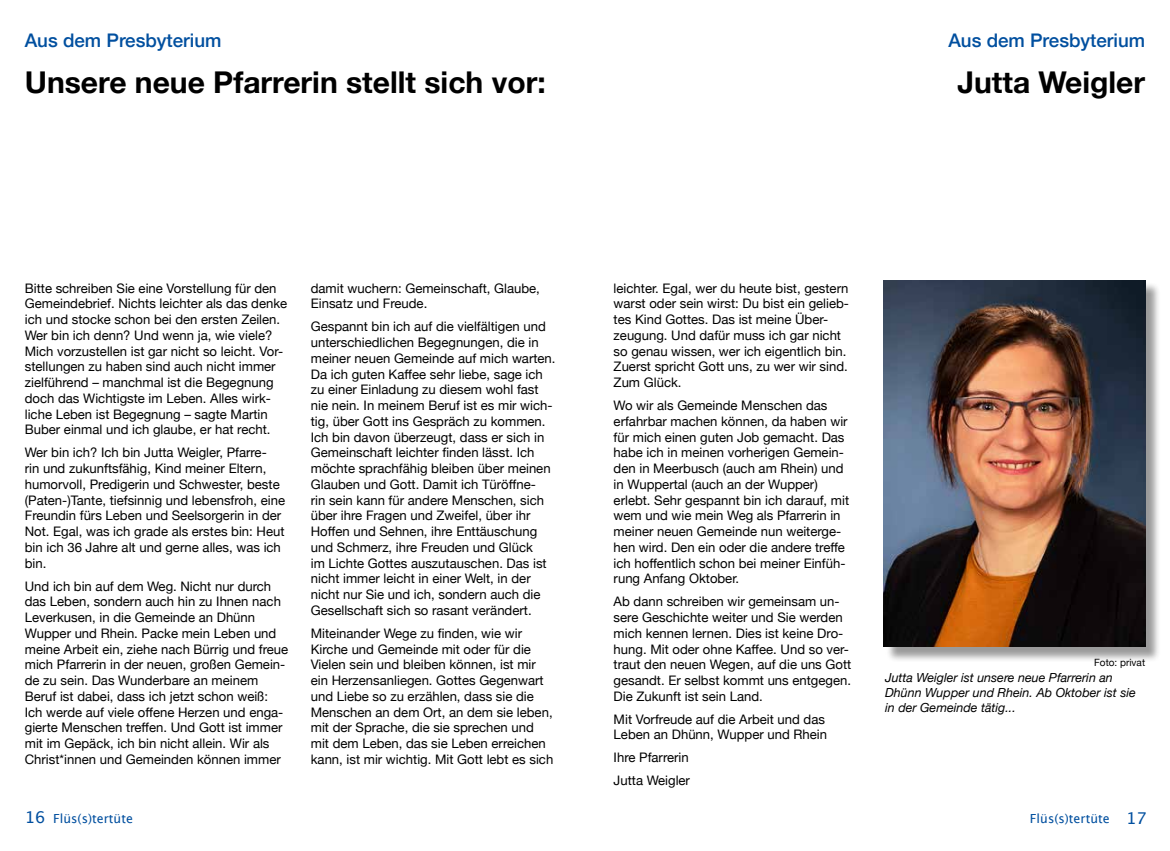
<style>
.page{position:relative;width:1170px;height:851px;background:#fff}
.page>*{position:absolute;margin:0;border:0;box-sizing:border-box;transform-origin:0 0}
.t1{font:700 30px "Helvetica Neue";color:#000}
.t2{font:500 18.75px "Helvetica Neue";color:#004f9f}
.t3{font:13.12px/15.8px "Helvetica Neue";color:#000}
.t4{font:italic 12.5px/15px "Helvetica Neue";color:#000}
.t5{font:12.5px "Lucida Grande";color:#004f9f}
.t6{font:10px "Helvetica Neue";color:#000}
.s1{font-size:16.25px}
</style>
<div class="page">
<div style="left:885px;top:282px;width:275px;height:380px;background:#000;opacity:.4"></div>
<img style="left:883px;top:280px;width:261px;height:366px">
<h2 class="t2" style="left:25px;top:25px;width:198px">Aus dem Presbyterium</h2>
<h2 class="t2" style="left:948px;top:25px;width:198px">Aus dem Presbyterium</h2>
<h1 class="t1" style="left:25px;top:59px;width:522px">Unsere neue Pfarrerin stellt sich vor:</h1>
<h1 class="t1" style="left:957px;top:59px;width:189px">Jutta Weigler</h1>
<p class="t3" style="left:25px;top:281px;width:264px">Bitte schreiben Sie eine Vorstellung für den Gemeindebrief. Nichts leichter als das denke ich und stocke schon bei den ersten Zeilen.<br>Wer bin ich denn? Und wenn ja, wie viele?<br>Mich vorzustellen ist gar nicht so leicht. Vor&shy;stellungen zu haben sind auch nicht immer zielführend – manchmal ist die Begegnung doch das Wichtigste im Leben. Alles wirk&shy;liche Leben ist Begegnung – sagte Martin Buber einmal und ich glaube, er hat recht.</p>
<p class="t3" style="left:25px;top:445px;width:262px">Wer bin ich? Ich bin Jutta Weigler, Pfarre-<br>rin und zukunftsfähig, Kind meiner Eltern, humorvoll, Predigerin und Schwester, beste (Paten-)Tante, tiefsinnig und lebensfroh, eine Freundin fürs Leben und Seelsorgerin in der Not. Egal, was ich grade als erstes bin: Heut bin ich 36 Jahre alt und gerne alles, was ich bin.</p>
<p class="t3" style="left:25px;top:578px;width:265px">Und ich bin auf dem Weg. Nicht nur durch das Leben, sondern auch hin zu Ihnen nach Leverkusen, in die Gemeinde an Dhünn Wupper und Rhein. Packe mein Leben und meine Arbeit ein, ziehe nach Bürrig und freue mich Pfarrerin in der neuen, großen Gemein&shy;de zu sein. Das Wunderbare an meinem Beruf ist dabei, dass ich jetzt schon weiß:<br>Ich werde auf viele offene Herzen und enga&shy;gierte Menschen treffen. Und Gott ist immer mit im Gepäck, ich bin nicht allein. Wir als Christ*innen und Gemeinden können immer</p>
<p class="t3" style="left:311px;top:281px;width:231px">damit wuchern: Gemeinschaft, Glaube,<br>Einsatz und Freude.</p>
<p class="t3" style="left:311px;top:319px;width:246px">Gespannt bin ich auf die vielfältigen und unterschiedlichen Begegnungen, die in meiner neuen Gemeinde auf mich warten.<br>Da ich guten Kaffee sehr liebe, sage ich zu einer Einladung zu diesem wohl fast nie nein. In meinem Beruf ist es mir wich&shy;tig, über Gott ins Gespräch zu kommen.<br>Ich bin davon überzeugt, dass er sich in Gemeinschaft leichter finden lässt. Ich möchte sprachfähig bleiben über meinen Glauben und Gott. Damit ich Türöffne-<br>rin sein kann für andere Menschen, sich über ihre Fragen und Zweifel, über ihr Hoffen und Sehnen, ihre Enttäuschung und Schmerz, ihre Freuden und Glück<br>im Lichte Gottes auszutauschen. Das ist nicht immer leicht in einer Welt, in der nicht nur Sie und ich, sondern auch die Gesellschaft sich so rasant verändert.</p>
<p class="t3" style="left:311px;top:626px;width:244px">Miteinander Wege zu finden, wie wir Kirche und Gemeinde mit oder für die Vielen sein und bleiben können, ist mir ein Herzensanliegen. Gottes Gegenwart und Liebe so zu erzählen, dass sie die Menschen an dem Ort, an dem sie leben, mit der Sprache, die sie sprechen und mit dem Leben, das sie Leben erreichen kann, ist mir wichtig. Mit Gott lebt es sich</p>
<p class="t3" style="left:613px;top:281px;width:237px">leichter. Egal, wer du heute bist, gestern warst oder sein wirst: Du bist ein gelieb&shy;tes Kind Gottes. Das ist meine Über&shy;zeugung. Und dafür muss ich gar nicht so genau wissen, wer ich eigentlich bin.<br>Zuerst spricht Gott uns, zu wer wir sind.<br>Zum Glück.</p>
<p class="t3" style="left:613px;top:398px;width:237px">Wo wir als Gemeinde Menschen das erfahrbar machen können, da haben wir für mich einen guten Job gemacht. Das habe ich in meinen vorherigen Gemein&shy;den in Meerbusch (auch am Rhein) und in Wuppertal (auch an der Wupper) erlebt. Sehr gespannt bin ich darauf, mit wem und wie mein Weg als Pfarrerin in meiner neuen Gemeinde nun weiterge&shy;hen wird. Den ein oder die andere treffe ich hoffentlich schon bei meiner Einfüh&shy;rung Anfang Oktober.</p>
<p class="t3" style="left:613px;top:594px;width:239px">Ab dann schreiben wir gemeinsam un&shy;sere Geschichte weiter und Sie werden mich kennen lernen. Dies ist keine Dro&shy;hung. Mit oder ohne Kaffee. Und so ver&shy;traut den neuen Wegen, auf die uns Gott gesandt. Er selbst kommt uns entgegen.<br>Die Zukunft ist sein Land.</p>
<p class="t3" style="left:613px;top:711px;width:215px">Mit Vorfreude auf die Arbeit und das<br>Leben an Dhünn, Wupper und Rhein</p>
<p class="t3" style="left:613px;top:746px;width:78px;line-height:22.9px">Ihre Pfarrerin<br>Jutta Weigler</p>
<p class="t6" style="left:1094px;top:654px;width:52px">Foto: privat</p>
<p class="t4" style="left:885px;top:670px;width:252px">Jutta Weigler ist unsere neue Pfarrerin an<br>Dhünn Wupper und Rhein. Ab Oktober ist sie in der Gemeinde tätig...</p>
<p class="t5" style="left:25px;top:810px;width:110px"><span class="s1">16</span> Flüs(s)tertüte</p>
<p class="t5" style="left:1029px;top:810px;width:118px">Flüs(s)tertüte <span class="s1">17</span></p>
</div>
